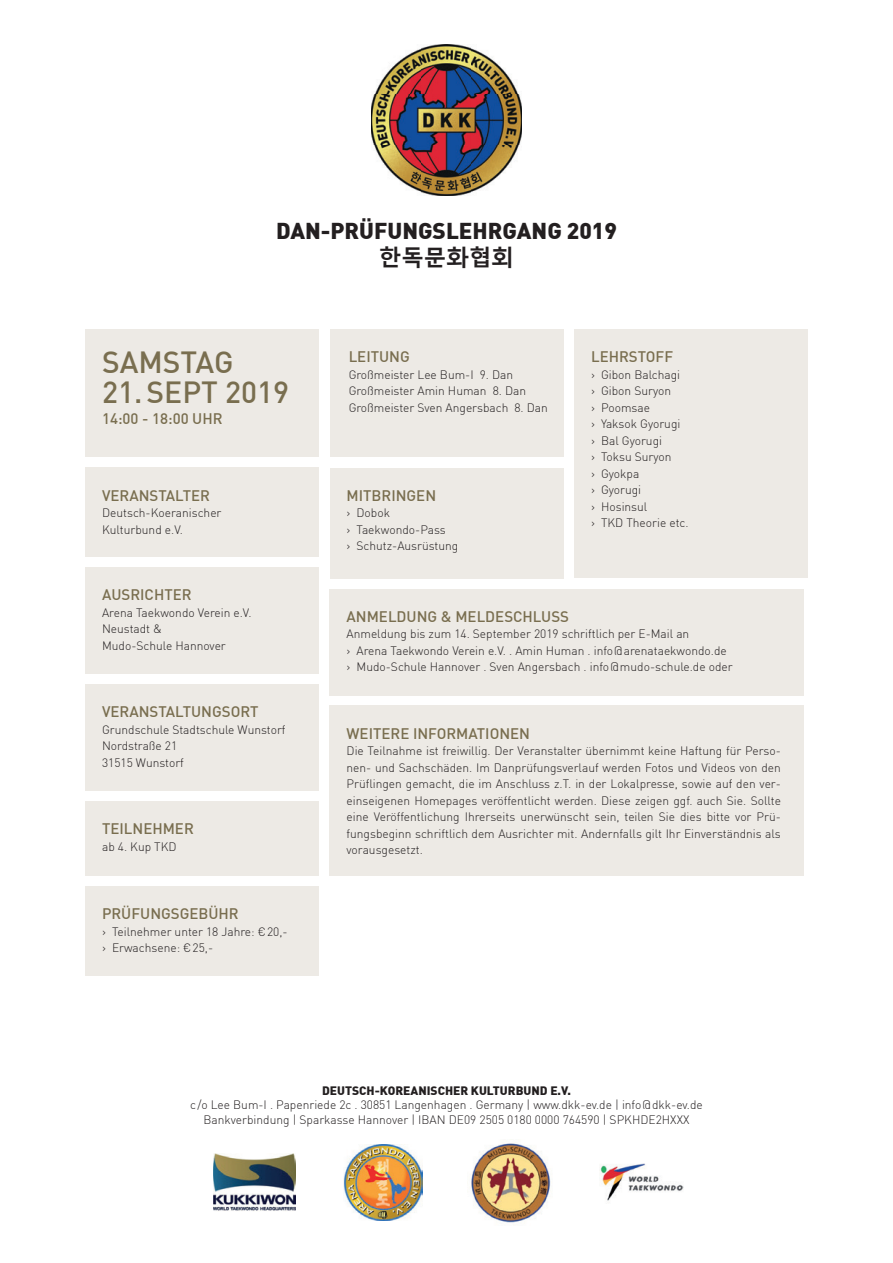
<style>
.page{position:relative;width:893px;height:1263px;background:#fff}
.page>*{position:absolute;margin:0;border:0;box-sizing:border-box;transform-origin:0 0}
.t1{font:500 30px "DIN";color:#796e4f}
.t2{font:900 22.5px "DIN";color:#231f20}
.t3{font:700 22.5px "Malgun Gothic";color:#231f20}
.t4{font:500 15px "DIN";color:#796e4f}
.t5{font:300 12px/16.5px "DIN";color:#231f20}
.t6{font:900 12px "DIN";color:#231f20}
</style>
<div class="page">
<img style="left:371px;top:45px;width:151px;height:151px">
<img style="left:213px;top:1153px;width:82px;height:58px">
<img style="left:600px;top:1163px;width:84px;height:38px">
<img style="left:343px;top:1144px;width:79px;height:77px">
<img style="left:471px;top:1143px;width:80px;height:80px">
<div style="left:85px;top:330px;width:234px;height:127px;background:#edeae5"></div>
<div style="left:330px;top:330px;width:233px;height:127px;background:#edeae5"></div>
<div style="left:330px;top:589px;width:474px;height:106px;background:#edeae5"></div>
<div style="left:85px;top:468px;width:234px;height:89px;background:#edeae5"></div>
<div style="left:85px;top:685px;width:234px;height:106px;background:#edeae5"></div>
<div style="left:85px;top:568px;width:234px;height:106px;background:#edeae5"></div>
<div style="left:330px;top:468px;width:233px;height:110px;background:#edeae5"></div>
<div style="left:330px;top:706px;width:474px;height:170px;background:#edeae5"></div>
<div style="left:574px;top:330px;width:234px;height:248px;background:#edeae5"></div>
<div style="left:85px;top:801px;width:234px;height:75px;background:#edeae5"></div>
<div style="left:85px;top:887px;width:234px;height:89px;background:#edeae5"></div>
<h2 class="t2" style="left:276px;top:216px;width:342px">DAN-PRÜFUNGSLEHRGANG 2019</h2>
<h2 class="t3" style="left:379px;top:245px;width:136px">한독문화협회</h2>
<h1 class="t1" style="left:102px;top:343px;width:133px">SAMSTAG</h1>
<h1 class="t1" style="left:102px;top:373px;width:189px">21. SEPT 2019</h1>
<p class="t4" style="left:102px;top:409px;width:122px">14:00 - 18:00 UHR</p>
<p class="t4" style="left:102px;top:485px;width:109px">VERANSTALTER</p>
<p class="t5" style="left:102px;top:504px;width:121px">Deutsch-Koeranischer<br>Kulturbund e.V.</p>
<p class="t4" style="left:102px;top:585px;width:91px">AUSRICHTER</p>
<p class="t5" style="left:102px;top:604px;width:151px">Arena Taekwondo Verein e.V.<br>Neustadt &amp;<br>Mudo-Schule Hannover</p>
<p class="t4" style="left:102px;top:702px;width:158px">VERANSTALTUNGSORT</p>
<p class="t5" style="left:102px;top:721px;width:185px">Grundschule Stadtschule Wunstorf<br>Nordstraße 21<br>31515 Wunstorf</p>
<p class="t4" style="left:102px;top:819px;width:93px">TEILNEHMER</p>
<p class="t5" style="left:102px;top:838px;width:76px">ab 4. Kup TKD</p>
<p class="t4" style="left:102px;top:904px;width:138px">PRÜFUNGSGEBÜHR</p>
<p class="t5" style="left:102px;top:923px;width:187px">&gt; Teilnehmer unter 18 Jahre: €20,- &gt; Erwachsene: €25,-</p>
<p class="t4" style="left:349px;top:347px;width:63px">LEITUNG</p>
<p class="t5" style="left:349px;top:366px;width:201px">Großmeister Lee Bum-I 9. Dan<br>Großmeister Amin Human 8. Dan<br>Großmeister Sven Angersbach 8. Dan</p>
<p class="t4" style="left:347px;top:485px;width:91px">MITBRINGEN</p>
<p class="t5" style="left:347px;top:504px;width:113px">&gt; Dobok<br>&gt; Taekwondo-Pass<br>&gt; Schutz-Ausrüstung</p>
<p class="t4" style="left:591px;top:347px;width:84px">LEHRSTOFF</p>
<p class="t5" style="left:591px;top:366px;width:99px">&gt; Gibon Balchagi<br>&gt; Gibon Suryon<br>&gt; Poomsae<br>&gt; Yaksok Gyorugi<br>&gt; Bal Gyorugi<br>&gt; Toksu Suryon<br>&gt; Gyokpa<br>&gt; Gyorugi<br>&gt; Hosinsul<br>&gt; TKD Theorie etc.</p>
<p class="t4" style="left:347px;top:607px;width:224px">ANMELDUNG &amp; MELDESCHLUSS</p>
<p class="t5" style="left:347px;top:625px;width:388px">Anmeldung bis zum 14. September 2019 schriftlich per E-Mail an<br>&gt; Arena Taekwondo Verein e.V. . Amin Human . info@arenataekwondo.de &gt; Mudo-Schule Hannover . Sven Angersbach . info@mudo-schule.de oder</p>
<p class="t4" style="left:347px;top:724px;width:185px">WEITERE INFORMATIONEN</p>
<p class="t5" style="left:347px;top:742px;width:436px;text-align:justify">Die Teilnahme ist freiwillig. Der Veranstalter übernimmt keine Haftung für Perso&shy;nen- und Sachschäden. Im Danprüfungsverlauf werden Fotos und Videos von den Prüflingen gemacht, die im Anschluss z.T. in der Lokalpresse, sowie auf den ver&shy;einseigenen Homepages veröffentlicht werden. Diese zeigen ggf. auch Sie. Sollte eine Veröffentlichung Ihrerseits unerwünscht sein, teilen Sie dies bitte vor Prü&shy;fungsbeginn schriftlich dem Ausrichter mit. Andernfalls gilt Ihr Einverständnis als vorausgesetzt.</p>
<p class="t6" style="left:322px;top:1083px;width:250px">DEUTSCH-KOREANISCHER KULTURBUND E.V.</p>
<p class="t5" style="left:190px;top:1098px;width:514px;line-height:14.4px;text-align:center">c/o Lee Bum-I . Papenriede 2c . 30851 Langenhagen . Germany | www.dkk-ev.de | info@dkk-ev.de<br>Bankverbindung | Sparkasse Hannover | IBAN DE09 2505 0180 0000 764590 | SPKHDE2HXXX</p>
</div>
